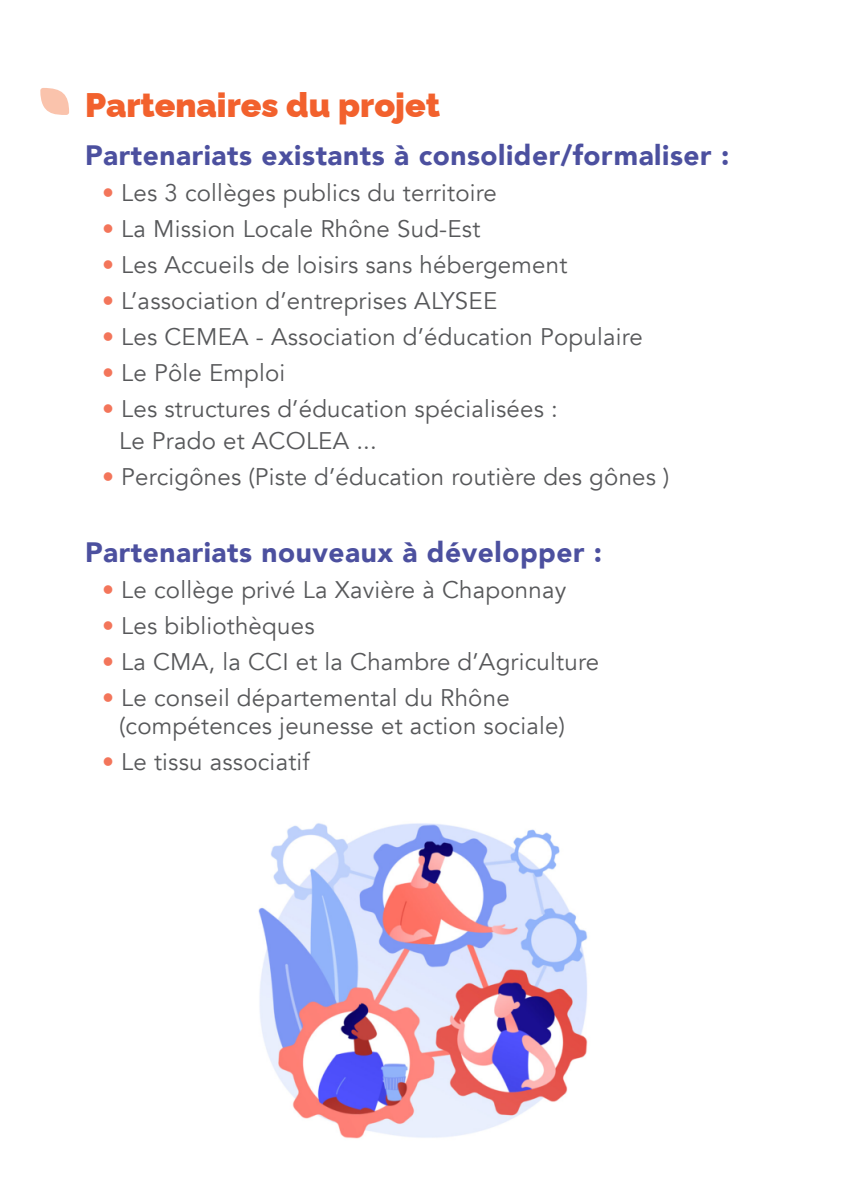
<style>
.page{position:relative;width:851px;height:1191px;background:#fff}
.page>*{position:absolute;margin:0;border:0;box-sizing:border-box;transform-origin:0 0}
.t1{font:900 34px "Raleway";color:#f2612d}
.t2{font:900 28px "Avenir";letter-spacing:.02em;color:#4c509f}
.t3{font:24px/32px "Avenir";letter-spacing:.01em;color:#57585a}
.s1{color:#f3755a}
</style>
<div class="page">
<img style="left:258px;top:823px;width:330px;height:316px">
<svg style="left:40px;top:88px;width:29px;height:27px"></svg>
<h1 class="t1" style="left:85px;top:92px;width:356px">Partenaires du projet</h1>
<p class="t2" style="left:85px;top:140px;width:645px">Partenariats existants à consolider/formaliser :</p>
<p class="t3" style="left:102px;top:179px;width:396px"><span class="s1">•</span> Les 3 collèges publics du territoire</p>
<p class="t3" style="left:102px;top:215px;width:380px"><span class="s1">•</span> La Mission Locale Rhône Sud-Est</p>
<p class="t3" style="left:102px;top:251px;width:466px"><span class="s1">•</span> Les Accueils de loisirs sans hébergement</p>
<p class="t3" style="left:102px;top:287px;width:396px"><span class="s1">•</span> L’association d’entreprises ALYSEE</p>
<p class="t3" style="left:102px;top:323px;width:542px"><span class="s1">•</span> Les CEMEA - Association d’éducation Populaire</p>
<p class="t3" style="left:102px;top:359px;width:185px"><span class="s1">•</span> Le Pôle Emploi</p>
<p class="t3" style="left:119px;top:395px;width:440px;text-indent:-17px"><span class="s1">•</span> Les structures d’éducation spécialisées :<br>Le Prado et ACOLEA ...</p>
<p class="t3" style="left:102px;top:463px;width:568px"><span class="s1">•</span> Percigônes (Piste d’éducation routière des gônes )</p>
<p class="t2" style="left:85px;top:536px;width:518px">Partenariats nouveaux à développer :</p>
<p class="t3" style="left:102px;top:576px;width:465px"><span class="s1">•</span> Le collège privé La Xavière à Chaponnay</p>
<p class="t3" style="left:102px;top:612px;width:214px"><span class="s1">•</span> Les bibliothèques</p>
<p class="t3" style="left:102px;top:648px;width:498px"><span class="s1">•</span> La CMA, la CCI et la Chambre d’Agriculture</p>
<p class="t3" style="left:119px;top:686px;width:447px;line-height:28px;text-indent:-17px"><span class="s1">•</span> Le conseil départemental du Rhône (compétences jeunesse et action sociale)</p>
<p class="t3" style="left:102px;top:748px;width:209px"><span class="s1">•</span> Le tissu associatif</p>
</div>
